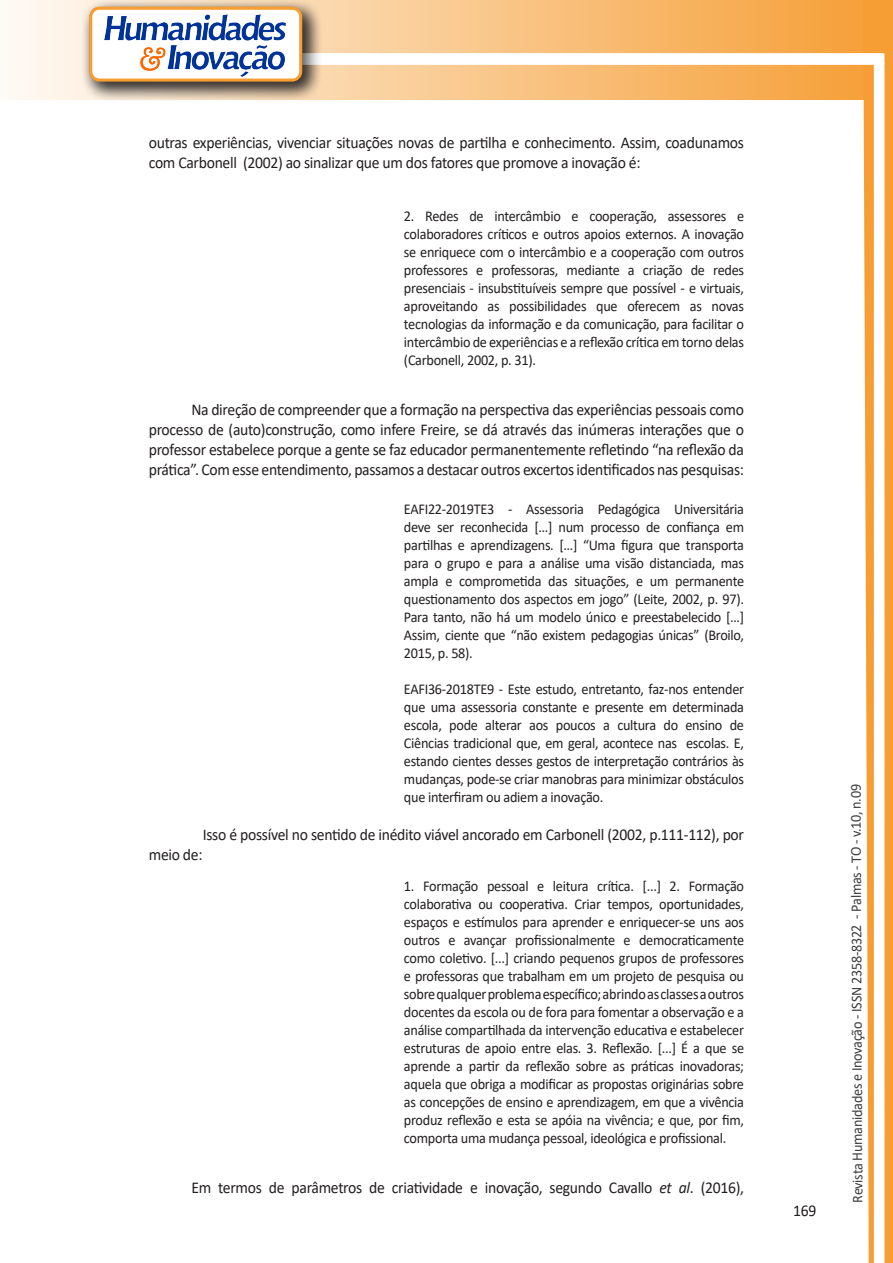
<style>
.page{position:relative;width:893px;height:1263px;background:#fff}
.page>*{position:absolute;margin:0;border:0;box-sizing:border-box;transform-origin:0 0}
.texto{font:16.5px/19.8px "Calibri";letter-spacing:-.02em;color:#231f20;scale:.95 1}
.citacao{font:15px/18px "Calibri";letter-spacing:-.02em;color:#231f20;text-align:justify;scale:.95 1}
.t1{font:15px "Calibri";letter-spacing:-.025em;color:#3e3e3f;scale:.95 1}
.s1{font-style:italic}
</style>
<div class="page">
<svg style="left:5px;top:0;width:858px;height:100px;background:#f9c484"></svg>
<div style="left:302px;top:53px;width:582px;height:12px;background:#fff;border:2px solid #fff"></div>
<svg style="left:863px;top:0;width:30px;height:1263px"></svg>
<div style="left:81px;top:0;width:241px;height:102px;background:#231f20;opacity:.75"></div>
<div style="left:91px;top:8px;width:210px;height:72px;background:#fff;border-radius:9px"></div>
<img style="left:104px;top:14px;width:181px;height:62px">
<div style="left:89px;top:7px;width:213px;height:75px;border:3px solid #f69e34;border-radius:9px"></div>
<p class="texto" style="left:149px;top:133px;width:628px">outras experiências, vivenciar situações novas de partilha e conhecimento. Assim, coadunamos com Carbonell (2002) ao sinalizar que um dos fatores que promove a inovação é:</p>
<p class="citacao" style="left:404px;top:206px;width:360px">2. Redes de intercâmbio e cooperação, assessores e colaboradores críticos e outros apoios externos. A inovação se enriquece com o intercâmbio e a cooperação com outros professores e professoras, mediante a criação de redes presenciais - insubstituíveis sempre que possível - e virtuais, aproveitando as possibilidades que oferecem as novas tecnologias da informação e da comunicação, para facilitar o intercâmbio de experiências e a reflexão crítica em torno delas (Carbonell, 2002, p. 31).</p>
<p class="texto" style="left:149px;top:399px;width:628px;text-align:justify;text-indent:43px">Na direção de compreender que a formação na perspectiva das experiências pessoais como processo de (auto)construção, como infere Freire, se dá através das inúmeras interações que o professor estabelece porque a gente se faz educador permanentemente refletindo “na reflexão da prática”. Com esse entendimento, passamos a destacar outros excertos identificados nas pesquisas:</p>
<p class="citacao" style="left:404px;top:500px;width:360px">EAFI22-2019TE3 - Assessoria Pedagógica Universitária deve ser reconhecida […] num processo de confiança em partilhas e aprendizagens. […] “Uma figura que transporta para o grupo e para a análise uma visão distanciada, mas ampla e comprometida das situações, e um permanente questionamento dos aspectos em jogo” (Leite, 2002, p. 97).<br>Para tanto, não há um modelo único e preestabelecido […] Assim, ciente que “não existem pedagogias únicas” (Broilo, 2015, p. 58).</p>
<p class="citacao" style="left:404px;top:680px;width:360px">EAFI36-2018TE9 - Este estudo, entretanto, faz-nos entender que uma assessoria constante e presente em determinada escola, pode alterar aos poucos a cultura do ensino de Ciências tradicional que, em geral, acontece nas escolas. E, estando cientes desses gestos de interpretação contrários às mudanças, pode-se criar manobras para minimizar obstáculos que interfiram ou adiem a inovação.</p>
<p class="texto" style="left:203px;top:824px;width:571px">Isso é possível no sentido de inédito viável ancorado em Carbonell (2002, p.111-112), por</p>
<p class="texto" style="left:149px;top:844px;width:58px">meio de:</p>
<p class="citacao" style="left:404px;top:876px;width:360px">1. Formação pessoal e leitura crítica. [...] 2. Formação colaborativa ou cooperativa. Criar tempos, oportunidades, espaços e estímulos para aprender e enriquecer-se uns aos outros e avançar profissionalmente e democraticamente como coletivo. [...] criando pequenos grupos de professores e professoras que trabalham em um projeto de pesquisa ou sobre qualquer problema específico; abrindo as classes a outros docentes da escola ou de fora para fomentar a observação e a análise compartilhada da intervenção educativa e estabelecer estruturas de apoio entre elas. 3. Reflexão. [...] É a que se aprende a partir da reflexão sobre as práticas inovadoras; aquela que obriga a modificar as propostas originárias sobre as concepções de ensino e aprendizagem, em que a vivência produz reflexão e esta se apóia na vivência; e que, por fim, comporta uma mudança pessoal, ideológica e profissional.</p>
<p class="texto" style="left:191px;top:1177px;width:583px">Em termos de parâmetros de criatividade e inovação, segundo Cavallo <span class="s1">et al</span>. (2016),</p>
<p class="texto" style="left:793px;top:1200px;width:26px">169</p>
<p class="t1" style="left:846px;top:1203px;width:442px;rotate:-90deg">Revista Humanidades e Inovação - ISSN 2358-8322 - Palmas - TO - v.10, n.09</p>
</div>
